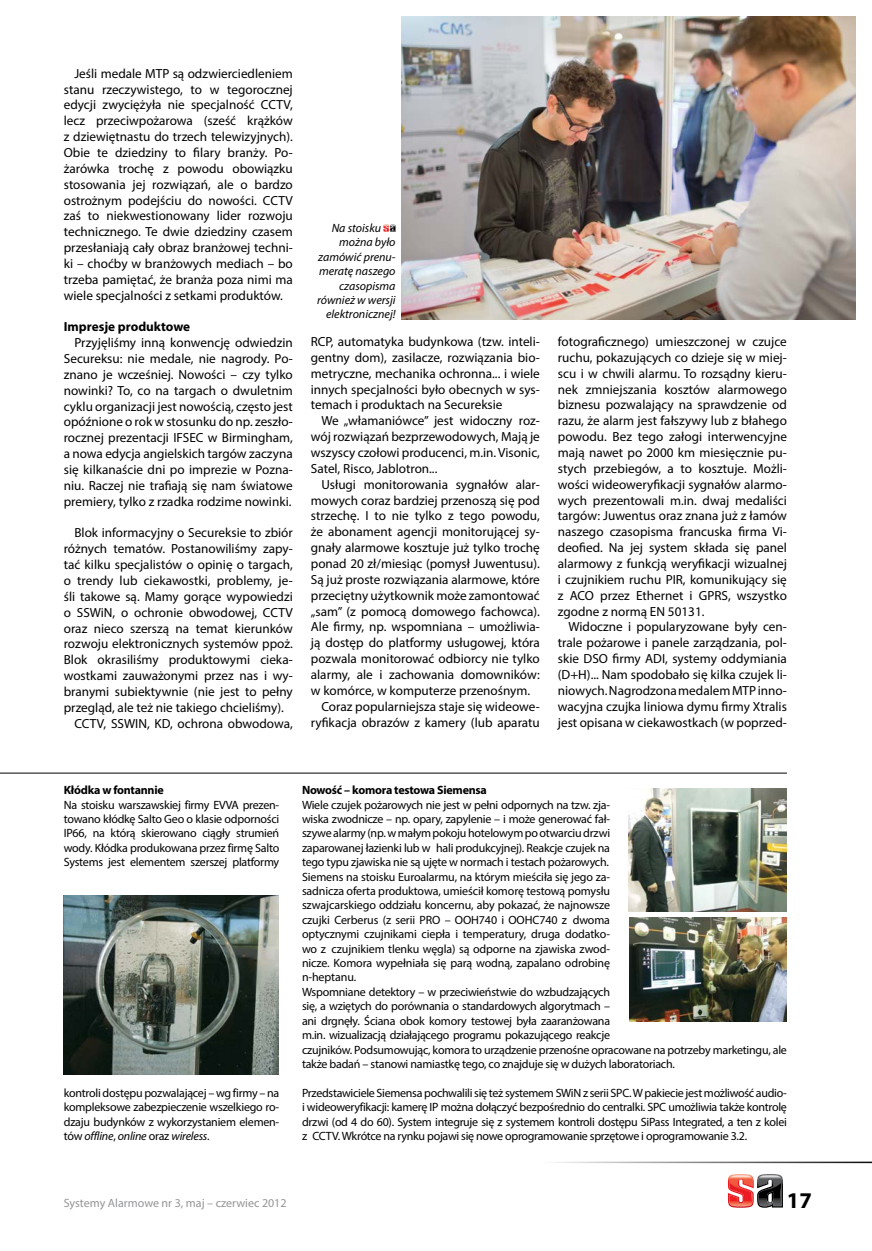
<style>
.page{position:relative;width:872px;height:1251px;background:#fff}
.page>*{position:absolute;margin:0;border:0;box-sizing:border-box;transform-origin:0 0}
.t1{font:700 22.5px "Myriad Pro";color:#000}
.t2{font:13.2px/15.9px "Myriad Pro";color:#000;text-align:justify}
.t3{font:700 13.2px "Myriad Pro";color:#000}
.t4{font:12px/14.4px "Myriad Pro";letter-spacing:-.02em;color:#000;text-align:justify}
.t5{font:italic 12px "Myriad Pro";color:#000}
.t6{font:700 12px "Myriad Pro";letter-spacing:-.02em;color:#000}
.t7{font:12px "Myriad Pro";color:#939598}
.s1{font-style:italic}
</style>
<div class="page">
<svg style="left:728px;top:1174px;width:55px;height:33px"></svg>
<hr style="left:541px;top:1161px;width:331px;height:1px;background:#000">
<hr style="left:0;top:772px;width:787px;height:1px;background:#000">
<img style="left:63px;top:895px;width:216px;height:179px">
<img style="left:630px;top:917px;width:157px;height:104px">
<img style="left:629px;top:788px;width:158px;height:123px">
<img style="left:401px;top:16px;width:454px;height:303px">
<svg style="left:383px;top:224px;width:13px;height:8px"></svg>
<p class="t2" style="left:64px;top:65px;width:230px;text-indent:11px">Jeśli medale MTP są odzwierciedleniem stanu rzeczywistego, to w tegorocznej edycji zwyciężyła nie specjalność CCTV, lecz przeciwpożarowa (sześć krążków z dziewiętnastu do trzech telewizyjnych).<br>Obie te dziedziny to filary branży. Po&shy;żarówka trochę z powodu obowiązku stosowania jej rozwiązań, ale o bardzo ostrożnym podejściu do nowości. CCTV zaś to niekwestionowany lider rozwoju technicznego. Te dwie dziedziny czasem przesłaniają cały obraz branżowej techni&shy;ki – choćby w branżowych mediach – bo trzeba pamiętać, że branża poza nimi ma wiele specjalności z setkami produktów.</p>
<p class="t3" style="left:64px;top:318px;width:128px">Impresje produktowe</p>
<p class="t2" style="left:64px;top:334px;width:230px;text-indent:11px">Przyjęliśmy inną konwencję odwiedzin Secureksu: nie medale, nie nagrody. Po&shy;znano je wcześniej. Nowości – czy tylko nowinki? To, co na targach o dwuletnim cyklu organizacji jest nowością, często jest opóźnione o rok w stosunku do np. zeszło&shy;rocznej prezentacji IFSEC w Birmingham, a nowa edycja angielskich targów zaczyna się kilkanaście dni po imprezie w Pozna&shy;niu. Raczej nie trafiają się nam światowe premiery, tylko z rzadka rodzime nowinki.</p>
<p class="t2" style="left:74px;top:524px;width:220px">Blok informacyjny o Secureksie to zbiór</p>
<p class="t2" style="left:64px;top:540px;width:230px">różnych tematów. Postanowiliśmy zapy-</p>
<p class="t2" style="left:64px;top:556px;width:230px">tać kilku specjalistów o opinię o targach,</p>
<p class="t2" style="left:64px;top:572px;width:230px">o trendy lub ciekawostki, problemy, je-</p>
<p class="t2" style="left:64px;top:588px;width:230px">śli takowe są. Mamy gorące wypowiedzi</p>
<p class="t2" style="left:64px;top:604px;width:230px">o SSWiN, o ochronie obwodowej, CCTV</p>
<p class="t2" style="left:64px;top:619px;width:230px">oraz nieco szerszą na temat kierunków</p>
<p class="t2" style="left:64px;top:635px;width:230px">rozwoju elektronicznych systemów ppoż.</p>
<p class="t2" style="left:64px;top:651px;width:230px">Blok okrasiliśmy produktowymi cieka-</p>
<p class="t2" style="left:64px;top:667px;width:230px">wostkami zauważonymi przez nas i wy-</p>
<p class="t2" style="left:64px;top:683px;width:230px">branymi subiektywnie (nie jest to pełny</p>
<p class="t2" style="left:64px;top:699px;width:221px">przegląd, ale też nie takiego chcieliśmy).</p>
<p class="t2" style="left:74px;top:715px;width:220px">CCTV, SSWIN, KD, ochrona obwodowa,</p>
<p class="t5" style="left:332px;top:220px;width:51px">Na stoisku</p>
<p class="t5" style="left:339px;top:235px;width:58px">można było</p>
<p class="t5" style="left:318px;top:249px;width:79px">zamówić prenu-</p>
<p class="t5" style="left:319px;top:264px;width:78px">meratę naszego</p>
<p class="t5" style="left:339px;top:278px;width:58px">czasopisma</p>
<p class="t5" style="left:317px;top:292px;width:80px">również w wersji</p>
<p class="t5" style="left:326px;top:307px;width:71px">elektronicznej!</p>
<p class="t2" style="left:311px;top:333px;width:230px">RCP, automatyka budynkowa (tzw. inteli&shy;gentny dom), zasilacze, rozwiązania bio&shy;metryczne, mechanika ochronna... i wiele innych specjalności było obecnych w sys&shy;temach i produktach na Secureksie</p>
<p class="t2" style="left:311px;top:412px;width:230px;text-indent:11px">We „włamaniówce” jest widoczny roz&shy;wój rozwiązań bezprzewodowych, Mają je wszyscy czołowi producenci, m.in. Visonic, Satel, Risco, Jablotron...</p>
<p class="t2" style="left:321px;top:476px;width:220px">Usługi monitorowania sygnałów alar-</p>
<p class="t2" style="left:311px;top:492px;width:230px">mowych coraz bardziej przenoszą się pod</p>
<p class="t2" style="left:311px;top:507px;width:230px">strzechę. I to nie tylko z tego powodu,</p>
<p class="t2" style="left:311px;top:523px;width:230px">że abonament agencji monitorującej sy-</p>
<p class="t2" style="left:311px;top:539px;width:230px">gnały alarmowe kosztuje już tylko trochę</p>
<p class="t2" style="left:311px;top:555px;width:230px">ponad 20 zł/miesiąc (pomysł Juwentusu).</p>
<p class="t2" style="left:311px;top:571px;width:230px">Są już proste rozwiązania alarmowe, które</p>
<p class="t2" style="left:311px;top:587px;width:230px">przeciętny użytkownik może zamontować</p>
<p class="t2" style="left:311px;top:603px;width:230px">„sam” (z pomocą domowego fachowca).</p>
<p class="t2" style="left:311px;top:618px;width:230px">Ale firmy, np. wspomniana – umożliwia-</p>
<p class="t2" style="left:311px;top:634px;width:230px">ją dostęp do platformy usługowej, która</p>
<p class="t2" style="left:311px;top:650px;width:230px">pozwala monitorować odbiorcy nie tylko</p>
<p class="t2" style="left:311px;top:666px;width:230px">alarmy, ale i zachowania domowników:</p>
<p class="t2" style="left:311px;top:682px;width:221px">w komórce, w komputerze przenośnym.</p>
<p class="t2" style="left:321px;top:698px;width:220px">Coraz popularniejsza staje się wideowe-</p>
<p class="t2" style="left:311px;top:713px;width:230px">ryfikacja obrazów z kamery (lub aparatu</p>
<p class="t2" style="left:558px;top:333px;width:230px">fotograficznego) umieszczonej w czujce ruchu, pokazujących co dzieje się w miej&shy;scu i w chwili alarmu. To rozsądny kieru&shy;nek zmniejszania kosztów alarmowego biznesu pozwalający na sprawdzenie od razu, że alarm jest fałszywy lub z błahego powodu. Bez tego załogi interwencyjne mają nawet po 2000 km miesięcznie pu&shy;stych przebiegów, a to kosztuje. Możli&shy;wości wideoweryfikacji sygnałów alarmo&shy;wych prezentowali m.in. dwaj medaliści targów: Juwentus oraz znana już z łamów naszego czasopisma francuska firma Vi&shy;deofied. Na jej system składa się panel alarmowy z funkcją weryfikacji wizualnej i czujnikiem ruchu PIR, komunikujący się z ACO przez Ethernet i GPRS, wszystko zgodne z normą EN 50131.</p>
<p class="t2" style="left:558px;top:618px;width:230px;text-indent:11px">Widoczne i popularyzowane były cen&shy;trale pożarowe i panele zarządzania, pol&shy;skie DSO firmy ADI, systemy oddymiania (D+H)... Nam spodobało się kilka czujek li&shy;niowych. Nagrodzona medalem MTP inno&shy;wacyjna czujka liniowa dymu firmy Xtralis jest opisana w ciekawostkach (w poprzed-</p>
<p class="t6" style="left:64px;top:782px;width:101px">Kłódka w fontannie</p>
<p class="t4" style="left:64px;top:797px;width:217px">Na stoisku warszawskiej firmy EVVA prezen&shy;towano kłódkę Salto Geo o klasie odporności IP66, na którą skierowano ciągły strumień wody. Kłódka produkowana przez firmę Salto Systems jest elementem szerszej platformy</p>
<p class="t4" style="left:64px;top:1085px;width:217px">kontroli dostępu pozwalającej – wg firmy – na kompleksowe zabezpieczenie wszelkiego ro&shy;dzaju budynków z wykorzystaniem elemen&shy;tów <span class="s1">offline</span>, <span class="s1">online</span> oraz <span class="s1">wireless</span>.</p>
<p class="t6" style="left:302px;top:782px;width:186px">Nowość – komora testowa Siemensa</p>
<p class="t4" style="left:302px;top:797px;width:486px;text-align:left">Wiele czujek pożarowych nie jest w pełni odpornych na tzw. zja-<br>wiska zwodnicze – np. opary, zapylenie – i może generować fał-<br>szywe alarmy (np. w małym pokoju hotelowym po otwarciu drzwi<br>zaparowanej łazienki lub w hali produkcyjnej). Reakcje czujek na<br>tego typu zjawiska nie są ujęte w normach i testach pożarowych.<br>Siemens na stoisku Euroalarmu, na którym mieściła się jego za-<br>sadnicza oferta produktowa, umieścił komorę testową pomysłu<br>szwajcarskiego oddziału koncernu, aby pokazać, że najnowsze<br>czujki Cerberus (z serii PRO – OOH740 i OOHC740 z dwoma<br>optycznymi czujnikami ciepła i temperatury, druga dodatko-<br>wo z czujnikiem tlenku węgla) są odporne na zjawiska zwod-<br>nicze. Komora wypełniała się parą wodną, zapalano odrobinę<br>n-heptanu.<br>Wspomniane detektory – w przeciwieństwie do wzbudzających<br>się, a wziętych do porównania o standardowych algorytmach –<br>ani drgnęły. Ściana obok komory testowej była zaaranżowana<br>m.in. wizualizacją działającego programu pokazującego reakcje<br>czujników. Podsumowując, komora to urządzenie przenośne opracowane na potrzeby marketingu, ale także badań – stanowi namiastkę tego, co znajduje się w dużych laboratoriach.</p>
<p class="t4" style="left:302px;top:1085px;width:486px">Przedstawiciele Siemensa pochwalili się też systemem SWiN z serii SPC. W pakiecie jest możliwość audio&shy;i wideoweryfikacji: kamerę IP można dołączyć bezpośrednio do centralki. SPC umożliwia także kontrolę drzwi (od 4 do 60). System integruje się z systemem kontroli dostępu SiPass Integrated, a ten z kolei z CCTV. Wkrótce na rynku pojawi się nowe oprogramowanie sprzętowe i oprogramowanie 3.2.</p>
<p class="t7" style="left:64px;top:1195px;width:224px">Systemy Alarmowe nr 3, maj – czerwiec 2012</p>
<h1 class="t1" style="left:787px;top:1184px;width:26px">17</h1>
</div>
